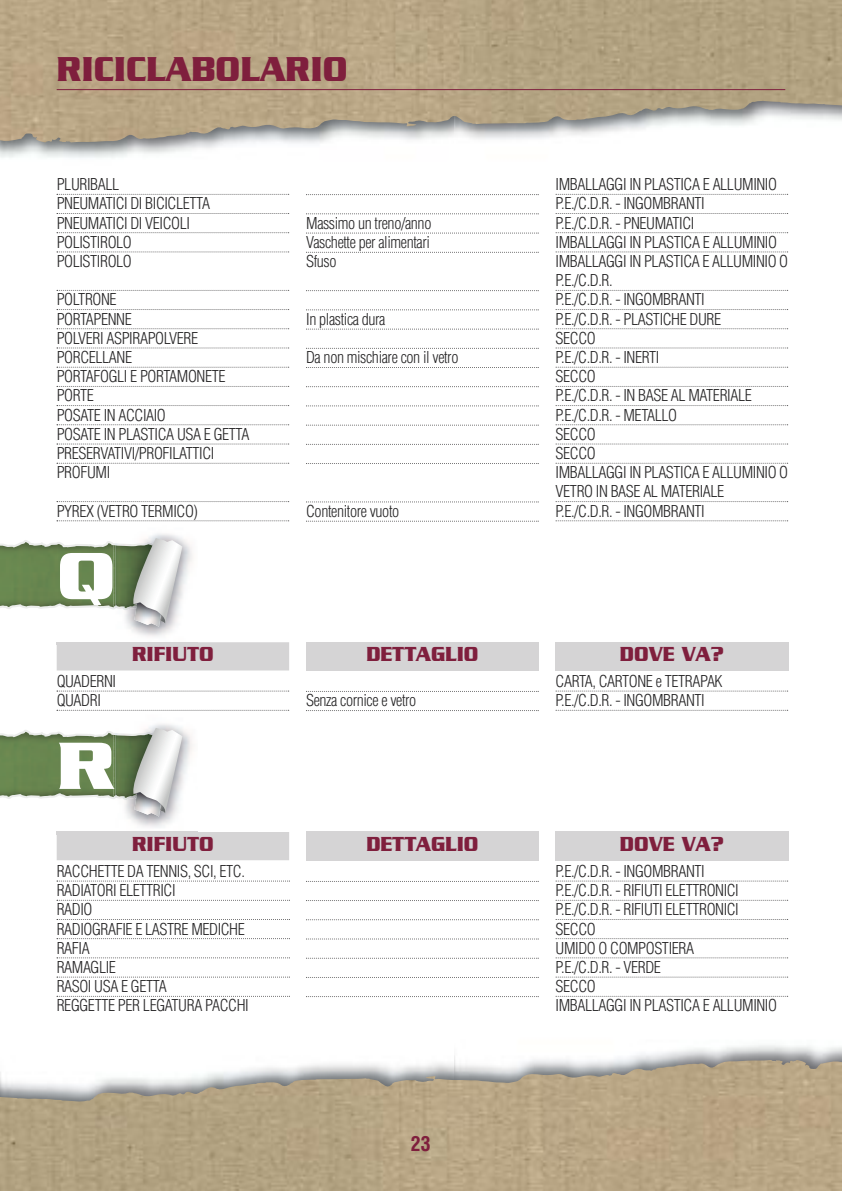
<style>
.page{position:relative;width:842px;height:1191px;background:#fff}
.page>*{position:absolute;margin:0;border:0;box-sizing:border-box;transform-origin:0 0}
.t1{font:700 72.2px "Serpentine";color:#fff;scale:1.05 1}
.t2{font:700 37.4px "Serpentine";color:#7f1f3d;scale:.85 1}
.t3{font:700 22px "Serpentine";color:#7f1f3d;scale:.85 1}
.t4{font:700 condensed 20px "Helvetica";color:#7f1f3d}
.t5{font:300 condensed 16px/19.2px "Helvetica";letter-spacing:-.025em;color:#272627}
</style>
<div class="page">
<img style="left:0;top:848px;width:842px;height:343px">
<img style="left:0;top:1060px;width:787px;height:42px">
<img style="left:0;top:0;width:842px;height:349px">
<img style="left:59px;top:100px;width:783px;height:42px">
<svg style="left:57px;top:194px;width:232px;height:1px"></svg>
<svg style="left:57px;top:213px;width:232px;height:1px"></svg>
<svg style="left:57px;top:232px;width:232px;height:1px"></svg>
<svg style="left:57px;top:251px;width:232px;height:1px"></svg>
<svg style="left:57px;top:290px;width:232px;height:1px"></svg>
<svg style="left:57px;top:309px;width:232px;height:1px"></svg>
<svg style="left:57px;top:328px;width:232px;height:1px"></svg>
<svg style="left:57px;top:347px;width:232px;height:1px"></svg>
<svg style="left:57px;top:367px;width:232px;height:1px"></svg>
<svg style="left:57px;top:386px;width:232px;height:1px"></svg>
<svg style="left:57px;top:405px;width:232px;height:1px"></svg>
<svg style="left:57px;top:424px;width:232px;height:1px"></svg>
<svg style="left:57px;top:443px;width:232px;height:1px"></svg>
<svg style="left:57px;top:463px;width:232px;height:1px"></svg>
<svg style="left:57px;top:501px;width:232px;height:1px"></svg>
<svg style="left:57px;top:520px;width:232px;height:1px"></svg>
<svg style="left:306px;top:194px;width:233px;height:1px"></svg>
<svg style="left:306px;top:213px;width:233px;height:1px"></svg>
<svg style="left:306px;top:232px;width:233px;height:1px"></svg>
<svg style="left:306px;top:252px;width:233px;height:1px"></svg>
<svg style="left:306px;top:290px;width:233px;height:1px"></svg>
<svg style="left:306px;top:309px;width:233px;height:1px"></svg>
<svg style="left:306px;top:328px;width:233px;height:1px"></svg>
<svg style="left:306px;top:348px;width:233px;height:1px"></svg>
<svg style="left:306px;top:367px;width:233px;height:1px"></svg>
<svg style="left:306px;top:386px;width:233px;height:1px"></svg>
<svg style="left:306px;top:405px;width:233px;height:1px"></svg>
<svg style="left:306px;top:424px;width:233px;height:1px"></svg>
<svg style="left:306px;top:444px;width:233px;height:1px"></svg>
<svg style="left:306px;top:463px;width:233px;height:1px"></svg>
<svg style="left:306px;top:501px;width:233px;height:1px"></svg>
<svg style="left:306px;top:520px;width:233px;height:1px"></svg>
<svg style="left:556px;top:194px;width:232px;height:1px"></svg>
<svg style="left:556px;top:213px;width:232px;height:1px"></svg>
<svg style="left:556px;top:232px;width:232px;height:1px"></svg>
<svg style="left:556px;top:251px;width:232px;height:1px"></svg>
<svg style="left:556px;top:290px;width:232px;height:1px"></svg>
<svg style="left:556px;top:309px;width:232px;height:1px"></svg>
<svg style="left:556px;top:328px;width:232px;height:1px"></svg>
<svg style="left:556px;top:347px;width:232px;height:1px"></svg>
<svg style="left:556px;top:367px;width:232px;height:1px"></svg>
<svg style="left:556px;top:386px;width:232px;height:1px"></svg>
<svg style="left:556px;top:405px;width:232px;height:1px"></svg>
<svg style="left:556px;top:424px;width:232px;height:1px"></svg>
<svg style="left:556px;top:443px;width:232px;height:1px"></svg>
<svg style="left:556px;top:463px;width:232px;height:1px"></svg>
<svg style="left:556px;top:501px;width:232px;height:1px"></svg>
<svg style="left:556px;top:520px;width:232px;height:1px"></svg>
<svg style="left:0;top:540px;width:115px;height:69px;background:#799264"></svg>
<img style="left:115px;top:534px;width:78px;height:103px">
<img style="left:115px;top:608px;width:15px;height:2px">
<img style="left:115px;top:605px;width:15px;height:3px">
<img style="left:134px;top:623px;width:27px;height:4px">
<svg style="left:130px;top:538px;width:52px;height:85px"></svg>
<svg style="left:57px;top:690px;width:232px;height:1px"></svg>
<svg style="left:57px;top:710px;width:232px;height:1px"></svg>
<svg style="left:306px;top:691px;width:233px;height:1px"></svg>
<svg style="left:306px;top:710px;width:233px;height:1px"></svg>
<svg style="left:556px;top:690px;width:232px;height:1px"></svg>
<svg style="left:556px;top:710px;width:232px;height:1px"></svg>
<svg style="left:0;top:730px;width:115px;height:69px;background:#799264"></svg>
<img style="left:115px;top:724px;width:82px;height:108px">
<img style="left:115px;top:798px;width:15px;height:2px">
<img style="left:115px;top:795px;width:15px;height:3px">
<img style="left:134px;top:813px;width:27px;height:3px">
<svg style="left:130px;top:728px;width:52px;height:85px"></svg>
<div style="left:57px;top:832px;width:232px;height:28px;background:#d5d4d5"></div>
<img style="left:57px;top:832px;width:140px;height:2px">
<div style="left:306px;top:832px;width:233px;height:28px;background:#d5d4d5"></div>
<div style="left:556px;top:832px;width:232px;height:28px;background:#d5d4d5"></div>
<svg style="left:57px;top:880px;width:233px;height:1px"></svg>
<svg style="left:57px;top:899px;width:233px;height:1px"></svg>
<svg style="left:57px;top:919px;width:233px;height:1px"></svg>
<svg style="left:57px;top:938px;width:233px;height:1px"></svg>
<svg style="left:57px;top:957px;width:233px;height:1px"></svg>
<svg style="left:57px;top:976px;width:233px;height:1px"></svg>
<svg style="left:57px;top:995px;width:233px;height:1px"></svg>
<svg style="left:306px;top:881px;width:233px;height:1px"></svg>
<svg style="left:306px;top:900px;width:233px;height:1px"></svg>
<svg style="left:306px;top:919px;width:233px;height:1px"></svg>
<svg style="left:306px;top:938px;width:233px;height:1px"></svg>
<svg style="left:306px;top:957px;width:233px;height:1px"></svg>
<svg style="left:306px;top:977px;width:233px;height:1px"></svg>
<svg style="left:306px;top:996px;width:233px;height:1px"></svg>
<svg style="left:556px;top:880px;width:232px;height:1px"></svg>
<svg style="left:556px;top:899px;width:232px;height:1px"></svg>
<svg style="left:556px;top:919px;width:232px;height:1px"></svg>
<svg style="left:556px;top:938px;width:232px;height:1px"></svg>
<svg style="left:556px;top:957px;width:232px;height:1px"></svg>
<svg style="left:556px;top:976px;width:232px;height:1px"></svg>
<svg style="left:556px;top:995px;width:232px;height:1px"></svg>
<hr style="left:57px;top:89px;width:728px;height:1px;background:#7f1f3d">
<h2 class="t2" style="left:57px;top:57px;width:344px">RICICLABOLARIO</h2>
<p class="t5" style="left:57px;top:175px;width:155px">PLURIBALL<br>PNEUMATICI DI BICICLETTA<br>PNEUMATICI DI VEICOLI<br>POLISTIROLO<br>POLISTIROLO</p>
<p class="t5" style="left:57px;top:290px;width:194px">POLTRONE<br>PORTAPENNE<br>POLVERI ASPIRAPOLVERE<br>PORCELLANE<br>PORTAFOGLI E PORTAMONETE<br>PORTE<br>POSATE IN ACCIAIO<br>POSATE IN PLASTICA USA E GETTA<br>PRESERVATIVI/PROFILATTICI<br>PROFUMI</p>
<p class="t5" style="left:57px;top:501px;width:143px">PYREX (VETRO TERMICO)</p>
<h1 class="t1" style="left:57px;top:553px;width:58px">Q</h1>
<p class="t5" style="left:306px;top:213px;width:127px;text-align:justify">Massimo un treno/anno Vaschette per alimentari Sfuso</p>
<p class="t5" style="left:306px;top:309px;width:81px">In plastica dura</p>
<p class="t5" style="left:306px;top:348px;width:154px">Da non mischiare con il vetro</p>
<p class="t5" style="left:306px;top:501px;width:95px">Contenitore vuoto</p>
<p class="t5" style="left:556px;top:175px;width:234px">IMBALLAGGI IN PLASTICA E ALLUMINIO<br>P.E./C.D.R. - INGOMBRANTI<br>P.E./C.D.R. - PNEUMATICI<br>IMBALLAGGI IN PLASTICA E ALLUMINIO<br>IMBALLAGGI IN PLASTICA E ALLUMINIO O<br>P.E./C.D.R.<br>P.E./C.D.R. - INGOMBRANTI<br>P.E./C.D.R. - PLASTICHE DURE<br>SECCO<br>P.E./C.D.R. - INERTI<br>SECCO<br>P.E./C.D.R. - IN BASE AL MATERIALE<br>P.E./C.D.R. - METALLO<br>SECCO<br>SECCO<br>IMBALLAGGI IN PLASTICA E ALLUMINIO O<br>VETRO IN BASE AL MATERIALE<br>P.E./C.D.R. - INGOMBRANTI</p>
<p class="t5" style="left:57px;top:672px;width:61px">QUADERNI<br>QUADRI</p>
<h1 class="t1" style="left:57px;top:742px;width:58px">R</h1>
<h3 class="t3" style="left:132px;top:647px;width:98px">RIFIUTO</h3>
<h3 class="t3" style="left:366px;top:647px;width:133px">DETTAGLIO</h3>
<h3 class="t3" style="left:620px;top:647px;width:124px">DOVE VA?</h3>
<p class="t5" style="left:306px;top:691px;width:112px">Senza cornice e vetro</p>
<p class="t5" style="left:556px;top:672px;width:168px">CARTA, CARTONE e TETRAPAK<br>P.E./C.D.R. - INGOMBRANTI</p>
<h3 class="t3" style="left:132px;top:837px;width:98px">RIFIUTO</h3>
<h3 class="t3" style="left:366px;top:837px;width:133px">DETTAGLIO</h3>
<h3 class="t3" style="left:620px;top:837px;width:124px">DOVE VA?</h3>
<p class="t5" style="left:57px;top:861px;width:194px">RACCHETTE DA TENNIS, SCI, ETC.<br>RADIATORI ELETTRICI<br>RADIO<br>RADIOGRAFIE E LASTRE MEDICHE<br>RAFIA<br>RAMAGLIE<br>RASOI USA E GETTA<br>REGGETTE PER LEGATURA PACCHI</p>
<p class="t5" style="left:556px;top:861px;width:223px">P.E./C.D.R. - INGOMBRANTI<br>P.E./C.D.R. - RIFIUTI ELETTRONICI<br>P.E./C.D.R. - RIFIUTI ELETTRONICI<br>SECCO<br>UMIDO O COMPOSTIERA<br>P.E./C.D.R. - VERDE<br>SECCO<br>IMBALLAGGI IN PLASTICA E ALLUMINIO</p>
<p class="t4" style="left:411px;top:1132px;width:21px">23</p>
</div>
